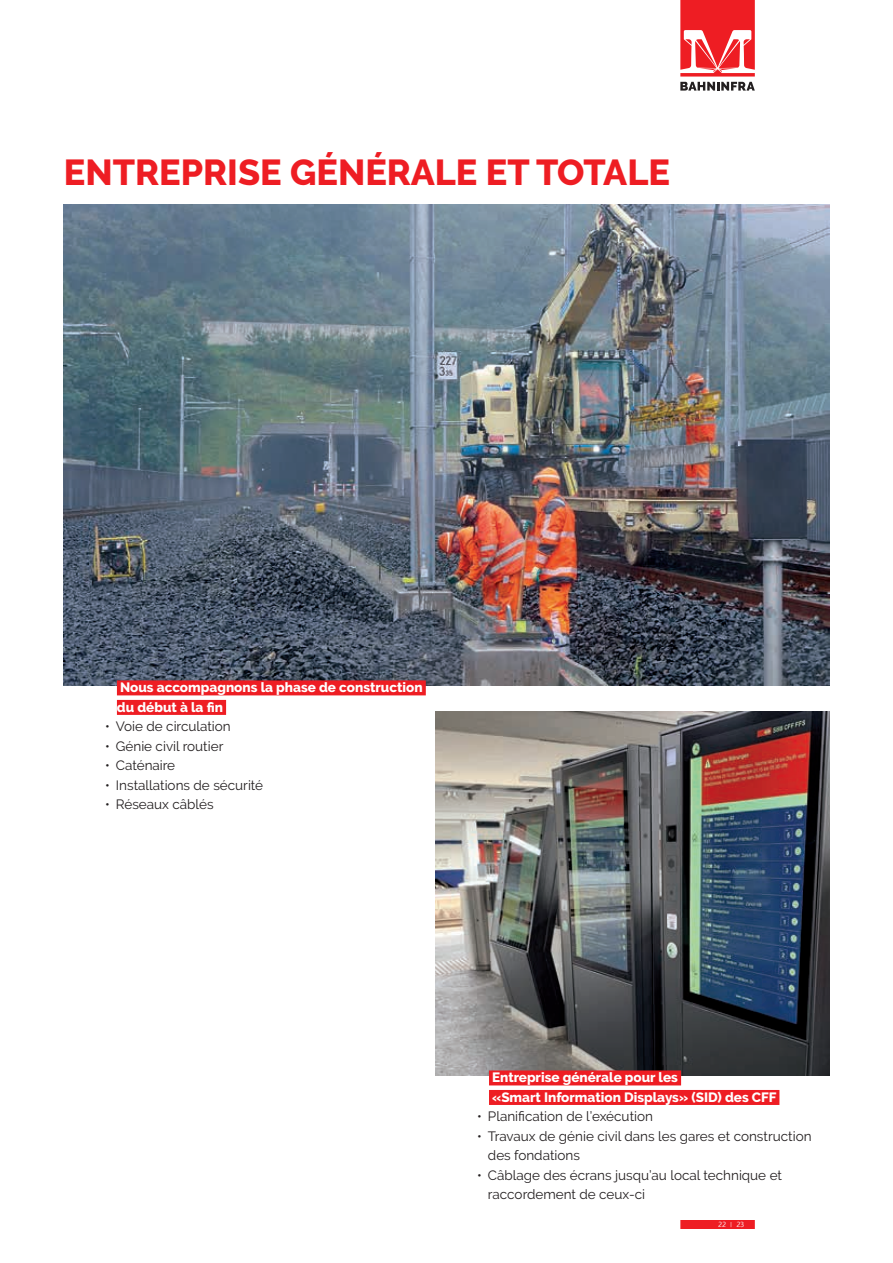
<style>
.page{position:relative;width:893px;height:1263px;background:#fff}
.page>*{position:absolute;margin:0;border:0;box-sizing:border-box;transform-origin:0 0}
.t1{font:800 36px "Raleway";color:#ee1d23}
.t2{font:13.5px/19.5px "Raleway";color:#231f20}
.t3{font:800 13.5px/19.5px "Raleway";color:#fff}
.t4{font:6.75px "Euphemia UCAS";color:#fff}
</style>
<div class="page">
<img style="left:64px;top:205px;width:765px;height:481px">
<img style="left:436px;top:712px;width:393px;height:364px">
<svg style="left:680px;top:0;width:75px;height:91px"></svg>
<svg style="left:680px;top:1220px;width:75px;height:9px"></svg>
<div style="left:489px;top:1070px;width:192px;height:15px;background:#ee1d23"></div>
<div style="left:489px;top:1090px;width:290px;height:15px;background:#ee1d23"></div>
<div style="left:117px;top:680px;width:309px;height:15px;background:#ee1d23"></div>
<div style="left:117px;top:700px;width:109px;height:15px;background:#ee1d23"></div>
<h1 class="t1" style="left:64px;top:152px;width:608px">ENTREPRISE GÉNÉRALE ET TOTALE</h1>
<p class="t3" style="left:117px;top:678px;width:307px">Nous accompagnons la phase de construction du début à la fin</p>
<p class="t2" style="left:105px;top:717px;width:127px">• Voie de circulation</p>
<p class="t2" style="left:105px;top:736px;width:120px">• Génie civil routier</p>
<p class="t2" style="left:105px;top:756px;width:71px">• Caténaire</p>
<p class="t2" style="left:105px;top:775px;width:159px">• Installations de sécurité</p>
<p class="t2" style="left:105px;top:795px;width:110px">• Réseaux câblés</p>
<p class="t3" style="left:492px;top:1068px;width:286px">Entreprise générale pour les<br>«Smart Information Displays» (SID) des CFF</p>
<p class="t2" style="left:477px;top:1107px;width:177px">• Planification de l’exécution</p>
<p class="t2" style="left:488px;top:1126px;width:325px;text-indent:-11px">• Travaux de génie civil dans les gares et construction des fondations</p>
<p class="t2" style="left:488px;top:1165px;width:296px;text-indent:-11px">• Câblage des écrans jusqu’au local technique et raccordement de ceux-ci</p>
<p class="t4" style="left:718px;top:1220px;width:27px">22 <sup>|</sup> 23</p>
</div>
